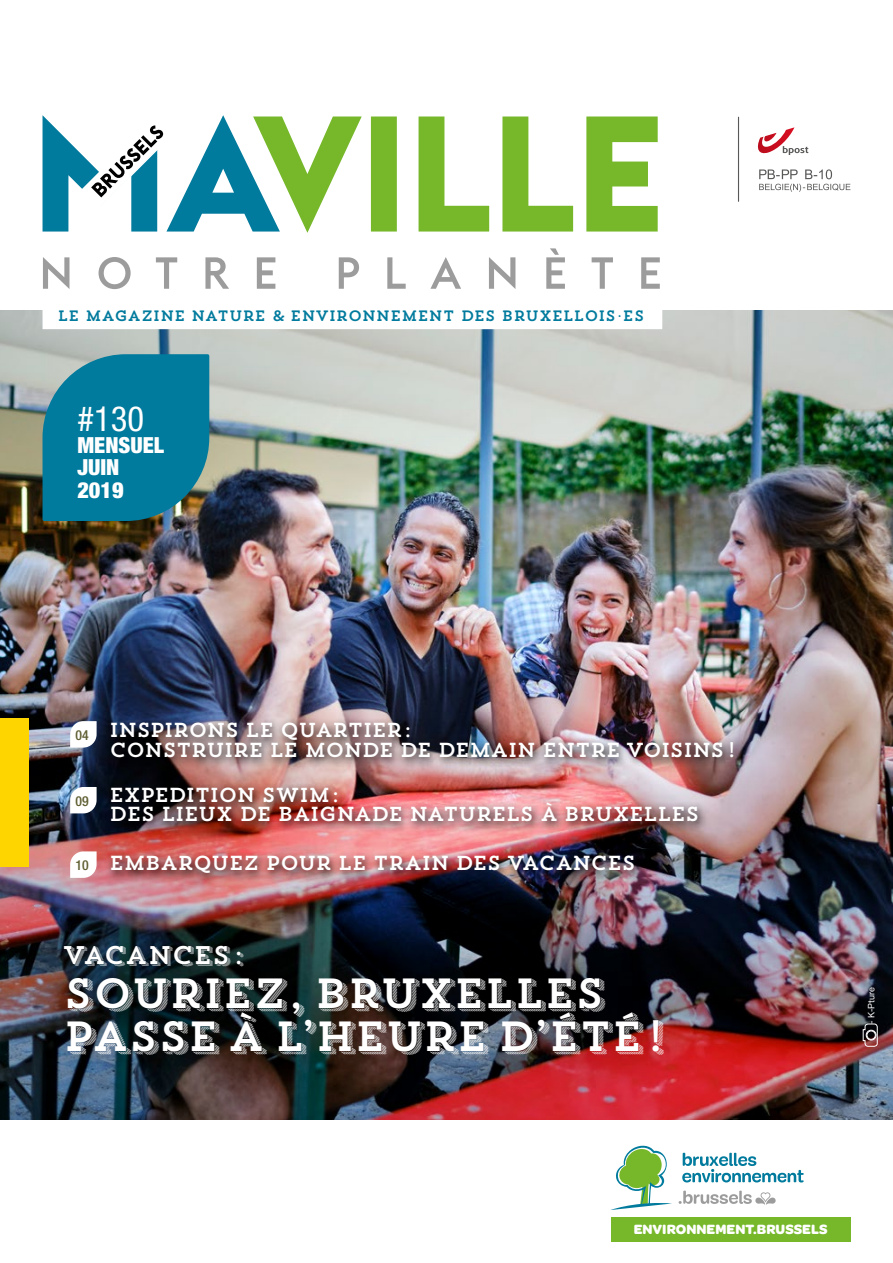
<style>
.page{position:relative;width:893px;height:1263px;background:#fff}
.page>*{position:absolute;margin:0;border:0;box-sizing:border-box;transform-origin:0 0}
.t1{font:42px/43.5px "Trend Slab Four";letter-spacing:-.01em;color:#fff}
.t2{font:condensed 34.65px "Helvetica Neue";color:#fff}
.t3{font:25.5px "Trend Slab Four";letter-spacing:-.02em;color:#fff}
.t4{font:900 condensed 22.2px/22.2px "Helvetica Neue";color:#fff}
.t5{font:20.25px/19.5px "Trend Slab One";letter-spacing:-.035em;color:#fff}
.t6{font:15px "Trend Slab One";color:#007a9d}
.t7{font:700 14.4px "Omnes";color:#fff}
.t8{font:500 condensed 13.8px "Helvetica Neue";color:#5f5e32}
.t9{font:9px "Helvetica Neue";color:#fff}
</style>
<div class="page">
<img style="left:0;top:310px;width:893px;height:334px">
<img style="left:0;top:644px;width:893px;height:476px">
<div style="left:0;top:718px;width:28px;height:149px;background:#ffd500"></div>
<hr style="left:738px;top:117px;width:1px;height:85px;background:#575756">
<svg style="left:757px;top:127px;width:51px;height:28px"></svg>
<svg style="left:759px;top:169px;width:91px;height:23px"></svg>
<svg style="left:43px;top:354px;width:166px;height:167px;background:#107d9b"></svg>
<svg style="left:43px;top:248px;width:617px;height:41px"></svg>
<svg style="left:280px;top:116px;width:378px;height:117px"></svg>
<svg style="left:43px;top:115px;width:237px;height:117px"></svg>
<div style="left:43px;top:292px;width:619px;height:37px;background:#fff"></div>
<svg style="left:610px;top:1145px;width:62px;height:65px"></svg>
<svg style="left:682px;top:1153px;width:122px;height:29px"></svg>
<svg style="left:679px;top:1190px;width:97px;height:14px"></svg>
<div style="left:611px;top:1218px;width:239px;height:24px;background:#76b82a"></div>
<svg style="left:70px;top:787px;width:27px;height:26px"></svg>
<svg style="left:70px;top:851px;width:27px;height:27px"></svg>
<svg style="left:70px;top:721px;width:27px;height:26px"></svg>
<img style="left:105px;top:718px;width:639px;height:168px">
<div style="left:26px;top:904px;width:678px;height:192px;background:#000;opacity:.5"></div>
<svg style="left:863px;top:1023px;width:15px;height:24px"></svg>
<div style="left:867px;top:1031px;width:8px;height:8px;border:1px solid #fff;border-radius:50%"></div>
<p class="t6" style="left:58px;top:306px;width:588px">LE MAGAZINE NATURE &amp; ENVIRONNEMENT DES BRUXELLOIS˙ES</p>
<h2 class="t2" style="left:77px;top:399px;width:68px">#130</h2>
<p class="t4" style="left:77px;top:434px;width:88px">MENSUEL<br>JUIN<br>2019</p>
<p class="t5" style="left:110px;top:720px;width:628px;text-indent:-34px"><sub>04</sub> INSPIRONS LE QUARTIER:<br>CONSTRUIRE LE MONDE DE DEMAIN ENTRE VOISINS !</p>
<p class="t5" style="left:110px;top:784px;width:592px">EXPEDITION SWIM:<br>DES LIEUX DE BAIGNADE NATURELS À BRUXELLES</p>
<p class="t5" style="left:110px;top:853px;width:528px">EMBARQUEZ POUR LE TRAIN DES VACANCES</p>
<p class="t8" style="left:76px;top:792px;width:15px">09</p>
<p class="t8" style="left:76px;top:857px;width:15px">10</p>
<p class="t3" style="left:64px;top:939px;width:182px">VACANCES:</p>
<h1 class="t1" style="left:64px;top:972px;width:603px">SOURIEZ, BRUXELLES<br>PASSE À L’HEURE D’ÉTÉ!</h1>
<p class="t9" style="left:866px;top:1024px;width:38px;rotate:-90deg">- K-Pture</p>
<p class="t7" style="left:634px;top:1219px;width:195px">ENVIRONNEMENT.BRUSSELS</p>
</div>
